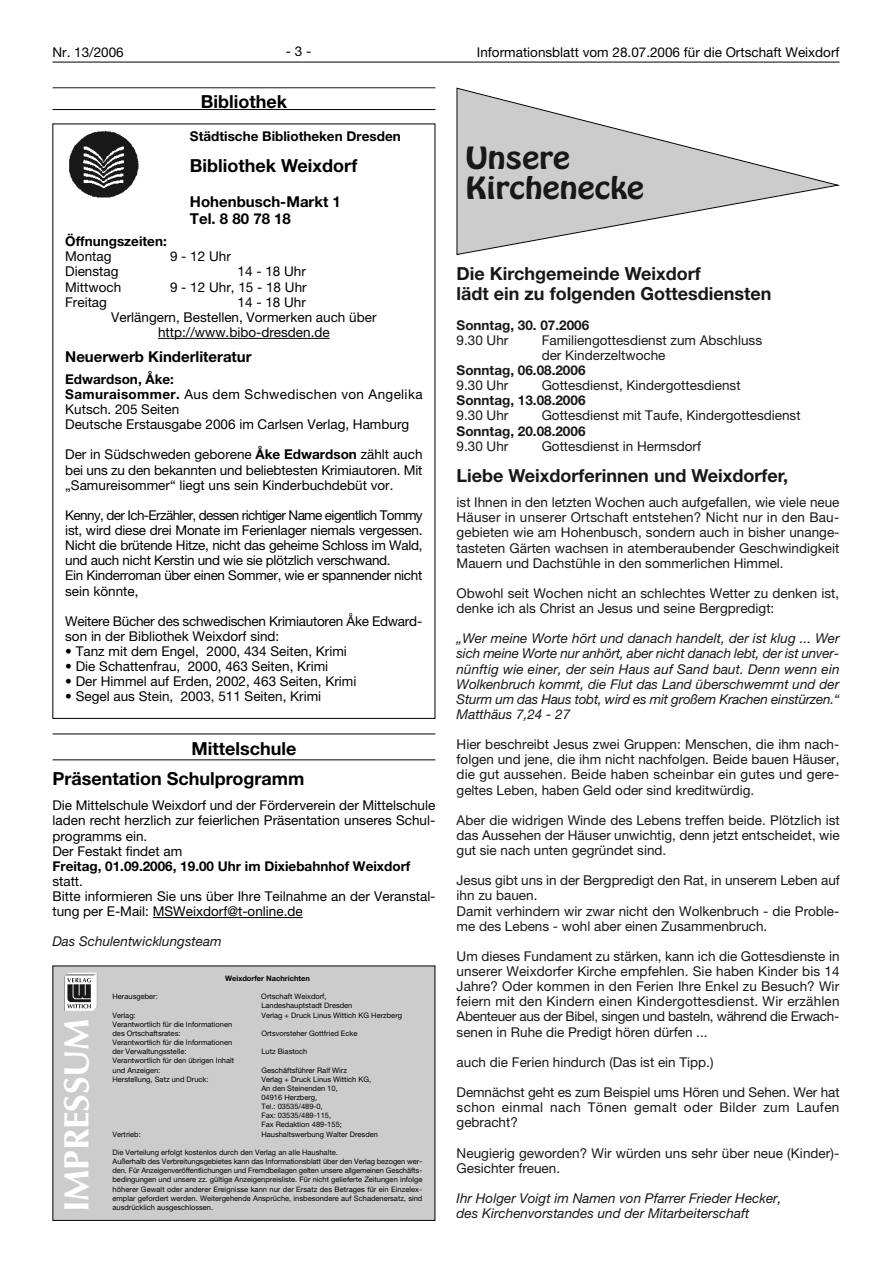
<style>
.page{position:relative;width:893px;height:1262px;background:#fff}
.page>*{position:absolute;margin:0;border:0;box-sizing:border-box;transform-origin:0 0}
.t1{font:700 35.25px "Optima";letter-spacing:-.005em;color:#fff}
.t2{font:27px/30.3px "Hobo";color:#181819;scale:1.2 1}
.t3{font:700 18px/20.1px "Helvetica Neue LT";color:#181819}
.t4{font:700 18px/29.8px "Helvetica Neue LT";color:#000}
.t5{font:700 15px/16.8px "Helvetica Neue LT";color:#000}
.t6{font:13.5px/15.1px "Helvetica Neue LT";color:#181819;text-align:justify}
.t7{font:13.5px/15.1px "Helvetica Neue LT";color:#000}
.t8{font:italic 13.5px/15.1px "Helvetica Neue LT";color:#181819;text-align:justify}
.t9{font:13.5px/15.1px "Helvetica Neue LT";letter-spacing:-.02em;color:#000}
.t10{font:700 13.5px "Helvetica Neue LT";color:#000}
.t11{font:700 13.5px "Helvetica Neue LT";color:#181819}
.t12{font:7.5px/9.1px "Helvetica Neue LT";color:#000}
.t13{font:700 7.5px "Helvetica Neue LT";color:#000}
.s1{font-weight:700}
</style>
<div class="page">
<svg style="left:52px;top:61px;width:788px;height:658px"></svg>
<hr style="left:52px;top:109px;width:383px;height:1px;background:#000">
<hr style="left:158px;top:338px;width:172px;height:1px;background:#000">
<hr style="left:52px;top:733px;width:383px;height:1px;background:#000">
<hr style="left:52px;top:759px;width:383px;height:1px;background:#000">
<hr style="left:153px;top:917px;width:150px;height:1px;background:#000">
<hr style="left:52px;top:87px;width:383px;height:1px;background:#181819">
<div style="left:66px;top:130px;width:103px;height:77px;background:#fff"></div>
<img style="left:69px;top:130px;width:70px;height:68px">
<div style="left:53px;top:966px;width:381px;height:254px;background:#ccc"></div>
<svg style="left:64px;top:972px;width:33px;height:39px"></svg>
<svg style="left:456px;top:87px;width:384px;height:168px"></svg>
<p class="t7" style="left:52px;top:46px;width:73px">Nr. 13/2006</p>
<p class="t7" style="left:286px;top:45px;width:27px">- 3 -</p>
<p class="t7" style="left:477px;top:46px;width:364px">Informationsblatt vom 28.07.2006 für die Ortschaft Weixdorf</p>
<h3 class="t4" style="left:201px;top:88px;width:88px">Bibliothek</h3>
<p class="t10" style="left:190px;top:131px;width:212px">Städtische Bibliotheken Dresden</p>
<h3 class="t4" style="left:190px;top:153px;width:169px">Bibliothek Weixdorf</h3>
<p class="t5" style="left:190px;top:195px;width:152px">Hohenbusch-Markt 1<br>Tel. 8 80 78 18</p>
<p class="t10" style="left:65px;top:237px;width:103px">Öffnungszeiten:</p>
<p class="t7" style="left:65px;top:250px;width:48px">Montag</p>
<p class="t7" style="left:170px;top:250px;width:62px">9 - 12 Uhr</p>
<p class="t7" style="left:65px;top:265px;width:55px">Dienstag</p>
<p class="t7" style="left:237px;top:265px;width:70px">14 - 18 Uhr</p>
<p class="t7" style="left:65px;top:281px;width:57px">Mittwoch</p>
<p class="t7" style="left:170px;top:281px;width:138px">9 - 12 Uhr, 15 - 18 Uhr</p>
<p class="t7" style="left:65px;top:296px;width:43px">Freitag</p>
<p class="t7" style="left:237px;top:296px;width:70px">14 - 18 Uhr</p>
<p class="t7" style="left:111px;top:311px;width:267px">Verlängern, Bestellen, Vormerken auch über</p>
<p class="t7" style="left:158px;top:326px;width:173px">http://www.bibo-dresden.de</p>
<p class="t5" style="left:65px;top:349px;width:188px">Neuerwerb Kinderliteratur</p>
<p class="t7" style="left:65px;top:373px;width:359px"><span class="s1">Edwardson, Åke:<br>Samuraisommer.</span> Aus dem Schwedischen von Angelika Kutsch. 205 Seiten<br>Deutsche Erstausgabe 2006 im Carlsen Verlag, Hamburg</p>
<p class="t7" style="left:65px;top:448px;width:359px;text-align:justify">Der in Südschweden geborene <span class="s1">Åke Edwardson</span> zählt auch bei uns zu den bekannten und beliebtesten Krimiautoren. Mit „Samureisommer“ liegt uns sein Kinderbuchdebüt vor.</p>
<p class="t9" style="left:65px;top:509px;width:359px">Kenny, der Ich-Erzähler, dessen richtiger Name eigentlich Tommy ist, wird diese drei Monate im Ferienlager niemals vergessen.<br>Nicht die brütende Hitze, nicht das geheime Schloss im Wald, und auch nicht Kerstin und wie sie plötzlich verschwand.<br>Ein Kinderroman über einen Sommer, wie er spannender nicht sein könnte,</p>
<p class="t9" style="left:65px;top:615px;width:359px">Weitere Bücher des schwedischen Krimiautoren Åke Edward&shy;son in der Bibliothek Weixdorf sind:</p>
<p class="t7" style="left:65px;top:645px;width:283px">• Tanz mit dem Engel, 2000, 434 Seiten, Krimi</p>
<p class="t7" style="left:65px;top:660px;width:264px">• Die Schattenfrau, 2000, 463 Seiten, Krimi</p>
<p class="t7" style="left:65px;top:675px;width:293px">• Der Himmel auf Erden, 2002, 463 Seiten, Krimi</p>
<p class="t7" style="left:65px;top:690px;width:257px">• Segel aus Stein, 2003, 511 Seiten, Krimi</p>
<h3 class="t4" style="left:52px;top:735px;width:253px;text-indent:139px">Mittelschule<br>Präsentation Schulprogramm</h3>
<p class="t7" style="left:52px;top:799px;width:384px">Die Mittelschule Weixdorf und der Förderverein der Mittelschule laden recht herzlich zur feierlichen Präsentation unseres Schul&shy;programms ein.<br>Der Festakt findet am</p>
<p class="t10" style="left:52px;top:861px;width:359px">Freitag, 01.09.2006, 19.00 Uhr im Dixiebahnhof Weixdorf</p>
<p class="t7" style="left:52px;top:875px;width:384px">statt.<br>Bitte informieren Sie uns über Ihre Teilnahme an der Veranstal&shy;tung per E-Mail: MSWeixdorf@t-online.de</p>
<p class="t8" style="left:52px;top:935px;width:171px">Das Schulentwicklungsteam</p>
<h2 class="t2" style="left:466px;top:144px;width:150px">Unsere<br>Kirchenecke</h2>
<h3 class="t3" style="left:456px;top:265px;width:316px">Die Kirchgemeinde Weixdorf<br>lädt ein zu folgenden Gottesdiensten</h3>
<p class="t11" style="left:456px;top:320px;width:134px">Sonntag, 30. 07.2006</p>
<p class="t6" style="left:456px;top:334px;width:53px">9.30 Uhr</p>
<p class="t6" style="left:541px;top:334px;width:222px">Familiengottesdienst zum Abschluss der Kinderzeltwoche</p>
<p class="t11" style="left:456px;top:365px;width:130px">Sonntag, 06.08.2006</p>
<p class="t6" style="left:456px;top:379px;width:53px">9.30 Uhr</p>
<p class="t6" style="left:541px;top:379px;width:200px">Gottesdienst, Kindergottesdienst</p>
<p class="t11" style="left:456px;top:395px;width:130px">Sonntag, 13.08.2006</p>
<p class="t6" style="left:456px;top:409px;width:53px">9.30 Uhr</p>
<p class="t6" style="left:541px;top:409px;width:260px">Gottesdienst mit Taufe, Kindergottesdienst</p>
<p class="t11" style="left:456px;top:426px;width:130px">Sonntag, 20.08.2006</p>
<p class="t6" style="left:456px;top:439px;width:53px">9.30 Uhr</p>
<p class="t6" style="left:541px;top:439px;width:161px">Gottesdienst in Hermsdorf</p>
<h3 class="t3" style="left:456px;top:467px;width:333px">Liebe Weixdorferinnen und Weixdorfer,</h3>
<p class="t6" style="left:456px;top:496px;width:384px">ist Ihnen in den letzten Wochen auch aufgefallen, wie viele neue Häuser in unserer Ortschaft entstehen? Nicht nur in den Bau&shy;gebieten wie am Hohenbusch, sondern auch in bisher unange&shy;tasteten Gärten wachsen in atemberaubender Geschwindigkeit Mauern und Dachstühle in den sommerlichen Himmel.</p>
<p class="t6" style="left:456px;top:587px;width:384px">Obwohl seit Wochen nicht an schlechtes Wetter zu denken ist, denke ich als Christ an Jesus und seine Bergpredigt:</p>
<p class="t8" style="left:456px;top:632px;width:384px">„Wer meine Worte hört und danach handelt, der ist klug ... Wer sich meine Worte nur anhört, aber nicht danach lebt, der ist unver&shy;nünftig wie einer, der sein Haus auf Sand baut. Denn wenn ein Wolkenbruch kommt, die Flut das Land überschwemmt und der Sturm um das Haus tobt, wird es mit großem Krachen einstürzen.“ Matthäus 7,24 - 27</p>
<p class="t6" style="left:456px;top:738px;width:384px">Hier beschreibt Jesus zwei Gruppen: Menschen, die ihm nach&shy;folgen und jene, die ihm nicht nachfolgen. Beide bauen Häuser, die gut aussehen. Beide haben scheinbar ein gutes und gere&shy;geltes Leben, haben Geld oder sind kreditwürdig.</p>
<p class="t6" style="left:456px;top:814px;width:385px">Aber die widrigen Winde des Lebens treffen beide. Plötzlich ist das Aussehen der Häuser unwichtig, denn jetzt entscheidet, wie gut sie nach unten gegründet sind.</p>
<p class="t6" style="left:456px;top:874px;width:384px;text-align:left">Jesus gibt uns in der Bergpredigt den Rat, in unserem Leben auf ihn zu bauen.<br>Damit verhindern wir zwar nicht den Wolkenbruch - die Proble&shy;me des Lebens - wohl aber einen Zusammenbruch.</p>
<p class="t6" style="left:456px;top:950px;width:384px">Um dieses Fundament zu stärken, kann ich die Gottesdienste in unserer Weixdorfer Kirche empfehlen. Sie haben Kinder bis 14<br>Jahre? Oder kommen in den Ferien Ihre Enkel zu Besuch? Wir feiern mit den Kindern einen Kindergottesdienst. Wir erzählen Abenteuer aus der Bibel, singen und basteln, während die Erwach&shy;senen in Ruhe die Predigt hören dürfen ...</p>
<p class="t6" style="left:456px;top:1055px;width:258px">auch die Ferien hindurch (Das ist ein Tipp.)</p>
<p class="t6" style="left:456px;top:1086px;width:384px">Demnächst geht es zum Beispiel ums Hören und Sehen. Wer hat schon einmal nach Tönen gemalt oder Bilder zum Laufen gebracht?</p>
<p class="t6" style="left:456px;top:1146px;width:384px">Neugierig geworden? Wir würden uns sehr über neue (Kinder)-<br>Gesichter freuen.</p>
<p class="t8" style="left:456px;top:1192px;width:326px">Ihr Holger Voigt im Namen von Pfarrer Frieder Hecker, des Kirchenvorstandes und der Mitarbeiterschaft</p>
<p class="t13" style="left:225px;top:975px;width:86px">Weixdorfer Nachrichten</p>
<p class="t12" style="left:112px;top:992px;width:47px">Herausgeber:</p>
<p class="t12" style="left:261px;top:992px;width:93px">Ortschaft Weixdorf,<br>Landeshauptstadt Dresden</p>
<p class="t12" style="left:112px;top:1011px;width:25px">Verlag:</p>
<p class="t12" style="left:261px;top:1011px;width:142px">Verlag + Druck Linus Wittich KG Herzberg</p>
<p class="t12" style="left:112px;top:1020px;width:121px">Verantwortlich für die Informationen des Ortschaftsrates:</p>
<p class="t12" style="left:261px;top:1029px;width:97px">Ortsvorsteher Gottfried Ecke</p>
<p class="t12" style="left:112px;top:1038px;width:121px">Verantwortlich für die Informationen der Verwaltungsstelle:</p>
<p class="t12" style="left:261px;top:1047px;width:47px">Lutz Biastoch</p>
<p class="t12" style="left:112px;top:1056px;width:123px">Verantwortlich für den übrigen Inhalt und Anzeigen:</p>
<p class="t12" style="left:261px;top:1066px;width:87px">Geschäftsführer Ralf Wirz</p>
<p class="t12" style="left:112px;top:1075px;width:97px">Herstellung, Satz und Druck:</p>
<p class="t12" style="left:261px;top:1075px;width:111px">Verlag + Druck Linus Wittich KG,<br>An den Steinenden 10,<br>04916 Herzberg,<br>Tel.: 03535/489-0,<br>Fax: 03535/489-115,<br>Fax Redaktion 489-155;</p>
<p class="t12" style="left:112px;top:1130px;width:30px">Vertrieb:</p>
<p class="t12" style="left:261px;top:1130px;width:118px">Haushaltswerbung Walter Dresden</p>
<p class="t12" style="left:112px;top:1148px;width:311px">Die Verteilung erfolgt kostenlos durch den Verlag an alle Haushalte.<br>Außerhalb des Verbreitungsgebietes kann das Informationsblatt über den Verlag bezogen wer&shy;den. Für Anzeigenveröffentlichungen und Fremdbeilagen gelten unsere allgemeinen Geschäfts&shy;bedingungen und unsere zz. gültige Anzeigenpreisliste. Für nicht gelieferte Zeitungen infolge höherer Gewalt oder anderer Ereignisse kann nur der Ersatz des Betrages für ein Einzelex&shy;emplar gefordert werden. Weitergehende Ansprüche, insbesondere auf Schadenersatz, sind</p>
<h1 class="t1" style="left:62px;top:1212px;width:195px;rotate:-90deg">IMPRESSUM</h1>
<p class="t12" style="left:112px;top:1203px;width:102px">ausdrücklich ausgeschlossen.</p>
</div>
